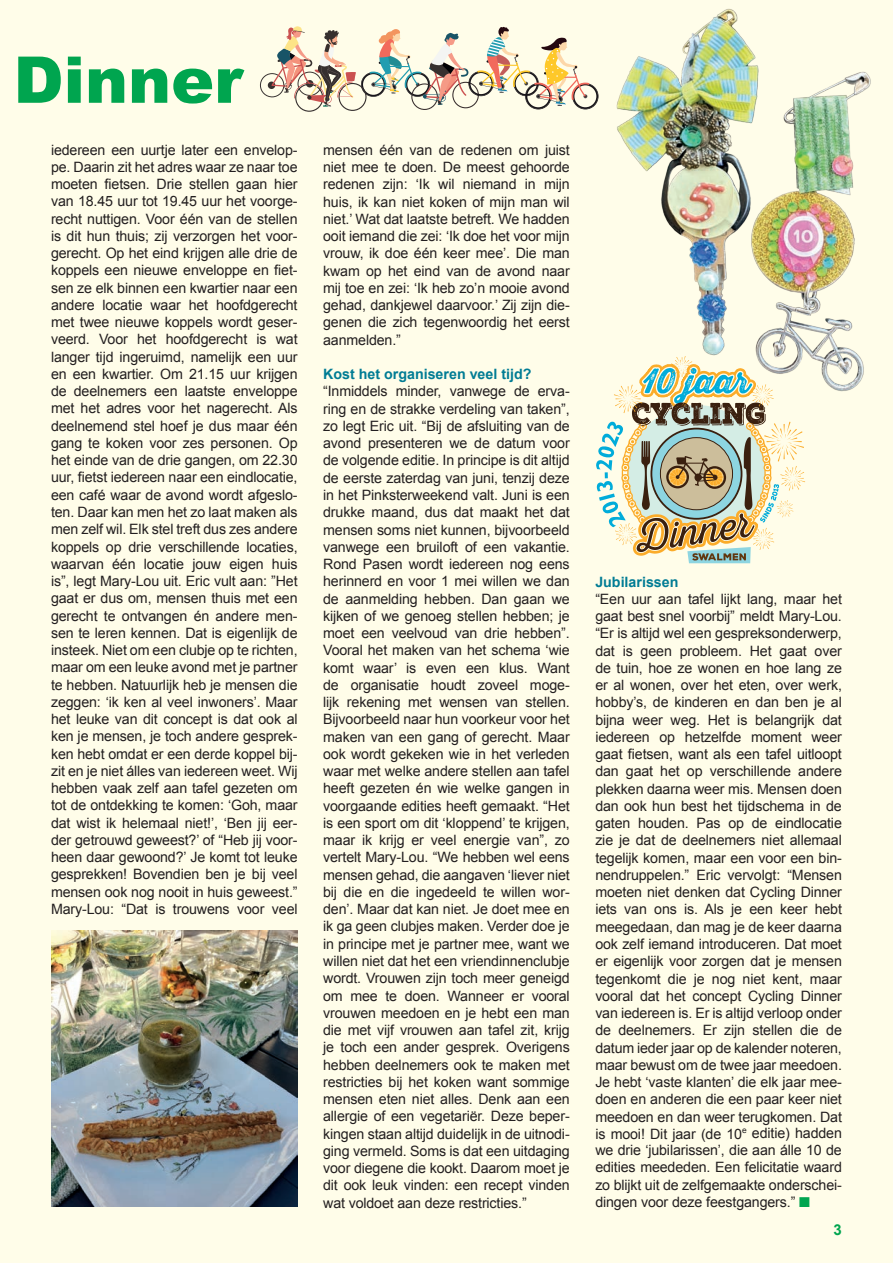
<style>
.page{position:relative;width:893px;height:1263px;background:#fffde9}
.page>*{position:absolute;margin:0;border:0;box-sizing:border-box;transform-origin:0 0}
.t1{font:900 64.5px "Arial";color:#00a54f}
.t2{font:700 15px "Arial";color:#00a54f}
.t3{font:14.25px/17.2px "Arial";letter-spacing:-.01em;color:#231f20;text-align:justify}
.t4{font:700 14.25px "Arial";color:#007c94}
.s1{color:#00a54f}
</style>
<div class="page">
<img style="left:51px;top:931px;width:247px;height:276px">
<svg style="left:596px;top:454px;width:209px;height:109px"></svg>
<img style="left:598px;top:9px;width:273px;height:445px">
<svg style="left:260px;top:26px;width:338px;height:86px"></svg>
<h1 class="t1" style="left:13px;top:44px;width:231px">Dinner</h1>
<p class="t3" style="left:51px;top:141px;width:248px">iedereen een uurtje later een envelop&shy;pe. Daarin zit het adres waar ze naar toe moeten fietsen. Drie stellen gaan hier van 18.45 uur tot 19.45 uur het voorge&shy;recht nuttigen. Voor één van de stellen is dit hun thuis; zij verzorgen het voor&shy;gerecht. Op het eind krijgen alle drie de koppels een nieuwe enveloppe en fiet&shy;sen ze elk binnen een kwartier naar een andere locatie waar het hoofdgerecht met twee nieuwe koppels wordt geser&shy;veerd. Voor het hoofdgerecht is wat langer tijd ingeruimd, namelijk een uur en een kwartier. Om 21.15 uur krijgen de deelnemers een laatste enveloppe met het adres voor het nagerecht. Als deelnemend stel hoef je dus maar één gang te koken voor zes personen. Op het einde van de drie gangen, om 22.30 uur, fietst iedereen naar een eindlocatie, een café waar de avond wordt afgeslo&shy;ten. Daar kan men het zo laat maken als men zelf wil. Elk stel treft dus zes andere koppels op drie verschillende locaties, waarvan één locatie jouw eigen huis is”, legt Mary-Lou uit. Eric vult aan: ”Het gaat er dus om, mensen thuis met een gerecht te ontvangen én andere men&shy;sen te leren kennen. Dat is eigenlijk de insteek. Niet om een clubje op te richten, maar om een leuke avond met je partner te hebben. Natuurlijk heb je mensen die zeggen: ‘ik ken al veel inwoners’. Maar het leuke van dit concept is dat ook al ken je mensen, je toch andere gesprek&shy;ken hebt omdat er een derde koppel bij&shy;zit en je niet álles van iedereen weet. Wij hebben vaak zelf aan tafel gezeten om tot de ontdekking te komen: ‘Goh, maar dat wist ik helemaal niet!’, ‘Ben jij eer&shy;der getrouwd geweest?’ of “Heb jij voor&shy;heen daar gewoond?’ Je komt tot leuke gesprekken! Bovendien ben je bij veel mensen ook nog nooit in huis geweest.” Mary-Lou: “Dat is trouwens voor veel</p>
<p class="t3" style="left:323px;top:141px;width:248px">mensen één van de redenen om juist niet mee te doen. De meest gehoorde redenen zijn: ‘Ik wil niemand in mijn huis, ik kan niet koken of mijn man wil niet.’ Wat dat laatste betreft. We hadden ooit iemand die zei: ‘Ik doe het voor mijn vrouw, ik doe één keer mee’. Die man kwam op het eind van de avond naar mij toe en zei: ‘Ik heb zo’n mooie avond gehad, dankjewel daarvoor.’ Zij zijn die&shy;genen die zich tegenwoordig het eerst aanmelden.”</p>
<p class="t4" style="left:323px;top:365px;width:210px">Kost het organiseren veel tijd?</p>
<p class="t3" style="left:323px;top:383px;width:248px">“Inmiddels minder, vanwege de erva&shy;ring en de strakke verdeling van taken”, zo legt Eric uit. “Bij de afsluiting van de avond presenteren we de datum voor de volgende editie. In principe is dit altijd de eerste zaterdag van juni, tenzij deze in het Pinksterweekend valt. Juni is een drukke maand, dus dat maakt het dat mensen soms niet kunnen, bijvoorbeeld vanwege een bruiloft of een vakantie.<br>Rond Pasen wordt iedereen nog eens herinnerd en voor 1 mei willen we dan de aanmelding hebben. Dan gaan we kijken of we genoeg stellen hebben; je moet een veelvoud van drie hebben”.<br>Vooral het maken van het schema ‘wie komt waar’ is even een klus. Want de organisatie houdt zoveel moge&shy;lijk rekening met wensen van stellen.<br>Bijvoorbeeld naar hun voorkeur voor het maken van een gang of gerecht. Maar ook wordt gekeken wie in het verleden waar met welke andere stellen aan tafel heeft gezeten én wie welke gangen in voorgaande edities heeft gemaakt. “Het is een sport om dit ‘kloppend’ te krijgen, maar ik krijg er veel energie van”, zo vertelt Mary-Lou. “We hebben wel eens mensen gehad, die aangaven ‘liever niet bij die en die ingedeeld te willen wor&shy;den’. Maar dat kan niet. Je doet mee en ik ga geen clubjes maken. Verder doe je in principe met je partner mee, want we willen niet dat het een vriendinnenclubje wordt. Vrouwen zijn toch meer geneigd om mee te doen. Wanneer er vooral vrouwen meedoen en je hebt een man die met vijf vrouwen aan tafel zit, krijg je toch een ander gesprek. Overigens hebben deelnemers ook te maken met restricties bij het koken want sommige mensen eten niet alles. Denk aan een allergie of een vegetariër. Deze beper&shy;kingen staan altijd duidelijk in de uitnodi&shy;ging vermeld. Soms is dat een uitdaging voor diegene die kookt. Daarom moet je dit ook leuk vinden: een recept vinden wat voldoet aan deze restricties.”</p>
<p class="t4" style="left:595px;top:572px;width:85px">Jubilarissen</p>
<p class="t3" style="left:595px;top:590px;width:248px">“Een uur aan tafel lijkt lang, maar het gaat best snel voorbij” meldt Mary-Lou. “Er is altijd wel een gespreksonderwerp, dat is geen probleem. Het gaat over de tuin, hoe ze wonen en hoe lang ze er al wonen, over het eten, over werk, hobby’s, de kinderen en dan ben je al bijna weer weg. Het is belangrijk dat iedereen op hetzelfde moment weer gaat fietsen, want als een tafel uitloopt dan gaat het op verschillende andere plekken daarna weer mis. Mensen doen dan ook hun best het tijdschema in de gaten houden. Pas op de eindlocatie zie je dat de deelnemers niet allemaal tegelijk komen, maar een voor een bin&shy;nendruppelen.” Eric vervolgt: “Mensen moeten niet denken dat Cycling Dinner iets van ons is. Als je een keer hebt meegedaan, dan mag je de keer daarna ook zelf iemand introduceren. Dat moet er eigenlijk voor zorgen dat je mensen tegenkomt die je nog niet kent, maar vooral dat het concept Cycling Dinner van iedereen is. Er is altijd verloop onder de deelnemers. Er zijn stellen die de datum ieder jaar op de kalender noteren, maar bewust om de twee jaar meedoen.<br>Je hebt ‘vaste klanten’ die elk jaar mee&shy;doen en anderen die een paar keer niet meedoen en dan weer terugkomen. Dat is mooi! Dit jaar (de 10<sup>e</sup> editie) hadden we drie ‘jubilarissen’, die aan álle 10 de edities meededen. Een felicitatie waard zo blijkt uit de zelfgemaakte onderschei&shy;dingen voor deze feestgangers.” <span class="s1">■</span></p>
<p class="t2" style="left:834px;top:1220px;width:10px">3</p>
</div>
